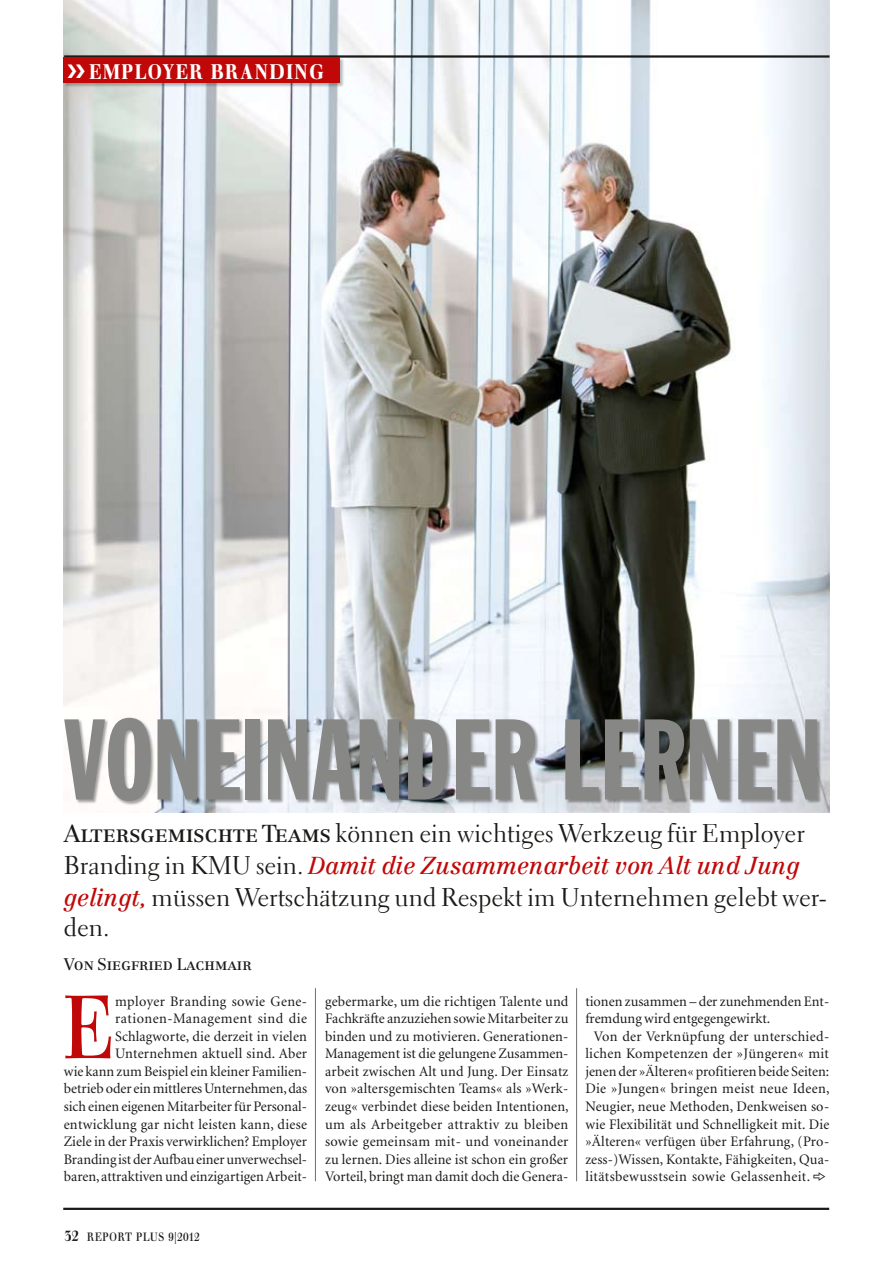
<style>
.page{position:relative;width:893px;height:1263px;background:#fff}
.page>*{position:absolute;margin:0;border:0;box-sizing:border-box;transform-origin:0 0}
.t1{font:112.5px "Franklin Gothic Extra Cond";color:#878786}
.t2{font:89.1px "Walbaum Condensed Medium Deck";color:#c00808}
.t3{font:25.65px/30.8px "Electra LH";color:#1a1a18}
.t4{font:24.15px "Centennial Italic Os F";color:#c00808}
.t5{font:800 21px "Walbaum Condensed";letter-spacing:.09em;color:#fff}
.t6{font:16.5px "Centennial Roman SC";color:#1a1a18}
.t7{font:14.55px/17.5px "Minion";letter-spacing:.005em;color:#1a1a18;text-align:right}
.t8{font:14.55px "Minion";letter-spacing:.025em;color:#1a1a18}
.t9{font:12px "Walbaum Condensed Medium Deck";letter-spacing:.05em;color:#1a1a18}
.s1{font-family:"Centennial Roman SC";font-size:24.15px}
.s2{font-family:"Electra LH";font-size:25.65px;color:#1a1a18}
.s3{font-family:"Centennial Italic Os F";font-size:24.15px;color:#c00808}
.s4{font-family:"Zeal";font-size:15px}
.s5{font-family:"Walbaum Condensed";font-weight:700;font-size:15px}
</style>
<div class="page">
<img style="left:64px;top:0;width:765px;height:812px">
<hr style="left:576px;top:988px;width:1px;height:193px;background:#6f6f6f">
<hr style="left:315px;top:988px;width:1px;height:193px;background:#6f6f6f">
<hr style="left:63px;top:1208px;width:766px;height:2px;background:#1a1a18">
<hr style="left:64px;top:55px;width:765px;height:3px;background:#1a1a18">
<div style="left:62px;top:56px;width:284px;height:33px;background:#1a1a18;opacity:.3"></div>
<div style="left:64px;top:58px;width:276px;height:25px;background:#c00808"></div>
<div style="left:63px;top:717px;width:759px;height:89px;background:#1a1a18;opacity:.4"></div>
<h3 class="t5" style="left:90px;top:60px;width:235px">EMPLOYER BRANDING</h3>
<h1 class="t1" style="left:64px;top:700px;width:759px">VONEINANDER LERNEN</h1>
<h3 class="t3" style="left:64px;top:817px;width:743px"><span class="s1">Altersgemischte Teams</span> können ein wichtiges Werkzeug für Employer</h3>
<h3 class="t4" style="left:64px;top:850px;width:737px"><span class="s2">Branding in KMU sein.</span> Damit die Zusammenarbeit von Alt und Jung</h3>
<h3 class="t3" style="left:64px;top:881px;width:764px"><span class="s3">gelingt,</span> müssen Wertschätzung und Respekt im Unternehmen gelebt wer&shy;den.</h3>
<p class="t6" style="left:64px;top:954px;width:189px">Von Siegfried Lachmair</p>
<p class="t7" style="left:64px;top:993px;width:245px">mployer Branding sowie Gene&shy;rationen-Management sind die Schlagworte, die derzeit in vielen Unternehmen aktuell sind. Aber<br>wie kann zum Beispiel ein kleiner Familien&shy;betrieb oder ein mittleres Unternehmen, das sich einen eigenen Mitarbeiter für Personal&shy;entwicklung gar nicht leisten kann, diese Ziele in der Praxis verwirklichen? Employer Branding ist der Aufbau einer unverwechsel&shy;baren, attraktiven und einzigartigen Arbeit-</p>
<p class="t7" style="left:325px;top:993px;width:245px;text-align:justify">gebermarke, um die richtigen Talente und Fachkräfte anzuziehen sowie Mitarbeiter zu binden und zu motivieren. Generationen-Management ist die gelungene Zusammen&shy;arbeit zwischen Alt und Jung. Der Einsatz von »altersgemischten Teams« als »Werk&shy;zeug« verbindet diese beiden Intentionen, um als Arbeitgeber attraktiv zu bleiben sowie gemeinsam mit- und voneinander zu lernen. Dies alleine ist schon ein großer Vorteil, bringt man damit doch die Genera-</p>
<h2 class="t2" style="left:64px;top:976px;width:53px">E</h2>
<p class="t7" style="left:585px;top:993px;width:245px">tionen zusammen – der zunehmenden Ent-</p>
<p class="t7" style="left:585px;top:1010px;width:186px">fremdung wird entgegengewirkt.</p>
<p class="t7" style="left:594px;top:1028px;width:237px">Von der Verknüpfung der unterschied-</p>
<p class="t7" style="left:585px;top:1045px;width:245px">lichen Kompetenzen der »Jüngeren« mit</p>
<p class="t7" style="left:585px;top:1063px;width:245px">jenen der »Älteren« profitieren beide Seiten:</p>
<p class="t8" style="left:585px;top:1082px;width:246px">Die »Jungen« bringen meist neue Ideen,</p>
<p class="t7" style="left:585px;top:1098px;width:245px">Neugier, neue Methoden, Denkweisen so-</p>
<p class="t7" style="left:585px;top:1116px;width:245px">wie Flexibilität und Schnelligkeit mit. Die</p>
<p class="t7" style="left:585px;top:1133px;width:245px">»Älteren« verfügen über Erfahrung, (Pro-</p>
<p class="t7" style="left:585px;top:1151px;width:245px">zess-)Wissen, Kontakte, Fähigkeiten, Qua-</p>
<p class="t8" style="left:585px;top:1169px;width:243px">litätsbewusstsein sowie Gelassenheit.<span class="s4">c</span></p>
<p class="t9" style="left:65px;top:1230px;width:136px"><span class="s5">32</span> REPORT PLUS 9|2012</p>
</div>
